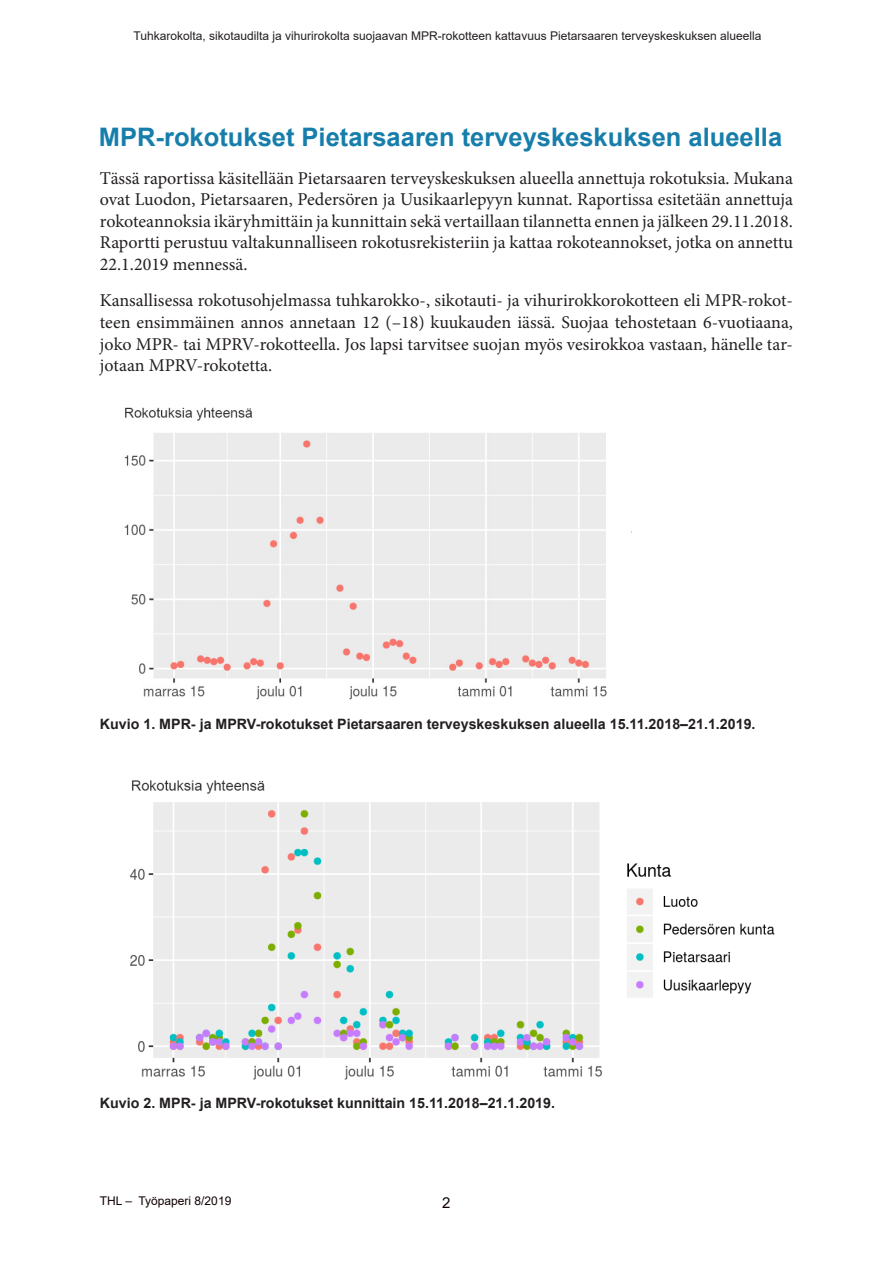
<style>
.page{position:relative;width:893px;height:1263px;background:#fff}
.page>*{position:absolute;margin:0;border:0;box-sizing:border-box;transform-origin:0 0}
.Otsikko_1{font:700 25.5px "Arial";color:#177eab}
.Ensimmäinen_kappale{font:18px/21.6px "Minion Pro";letter-spacing:-.005em;color:#231f20;text-align:justify}
.t1{font:15px "Arial";color:#100000}
.Kuvan_taulukon_nimi{font:700 14.25px "Arial";color:#231f20}
.t2{font:12px "Arial";color:#231f20}
.t3{font:12px "Arial";color:#100000}
</style>
<div class="page">
<img style="left:124px;top:407px;width:483px;height:293px">
<img style="left:129px;top:780px;width:646px;height:300px">
<p class="t2" style="left:134px;top:28px;width:629px">Tuhkarokolta, sikotaudilta ja vihurirokolta suojaavan MPR-rokotteen kattavuus Pietarsaaren terveyskeskuksen alueella</p>
<p class="Otsikko_1" style="left:99px;top:119px;width:685px">MPR-rokotukset Pietarsaaren terveyskeskuksen alueella</p>
<p class="Ensimmäinen_kappale" style="left:100px;top:167px;width:695px">Tässä raportissa käsitellään Pietarsaaren terveyskeskuksen alueella annettuja rokotuksia. Mukana ovat Luodon, Pietarsaaren, Pedersören ja Uusikaarlepyyn kunnat. Raportissa esitetään annettuja rokoteannoksia ikäryhmittäin ja kunnittain sekä vertaillaan tilannetta ennen ja jälkeen 29.11.2018.<br>Raportti perustuu valtakunnalliseen rokotusrekisteriin ja kattaa rokoteannokset, jotka on annettu 22.1.2019 mennessä.</p>
<p class="Ensimmäinen_kappale" style="left:100px;top:290px;width:695px">Kansallisessa rokotusohjelmassa tuhkarokko-, sikotauti- ja vihurirokkorokotteen eli MPR-rokot&shy;teen ensimmäinen annos annetaan 12 (–18) kuukauden iässä. Suojaa tehostetaan 6-vuotiaana, joko MPR- tai MPRV-rokotteella. Jos lapsi tarvitsee suojan myös vesirokkoa vastaan, hänelle tar&shy;jotaan MPRV-rokotetta.</p>
<p class="Kuvan_taulukon_nimi" style="left:100px;top:713px;width:657px">Kuvio 1. MPR- ja MPRV-rokotukset Pietarsaaren terveyskeskuksen alueella 15.11.2018–21.1.2019.</p>
<p class="Kuvan_taulukon_nimi" style="left:100px;top:1093px;width:457px">Kuvio 2. MPR- ja MPRV-rokotukset kunnittain 15.11.2018–21.1.2019.</p>
<p class="t3" style="left:100px;top:1192px;width:133px">THL – Työpaperi 8/2019</p>
<p class="t1" style="left:442px;top:1192px;width:10px">2</p>
</div>
